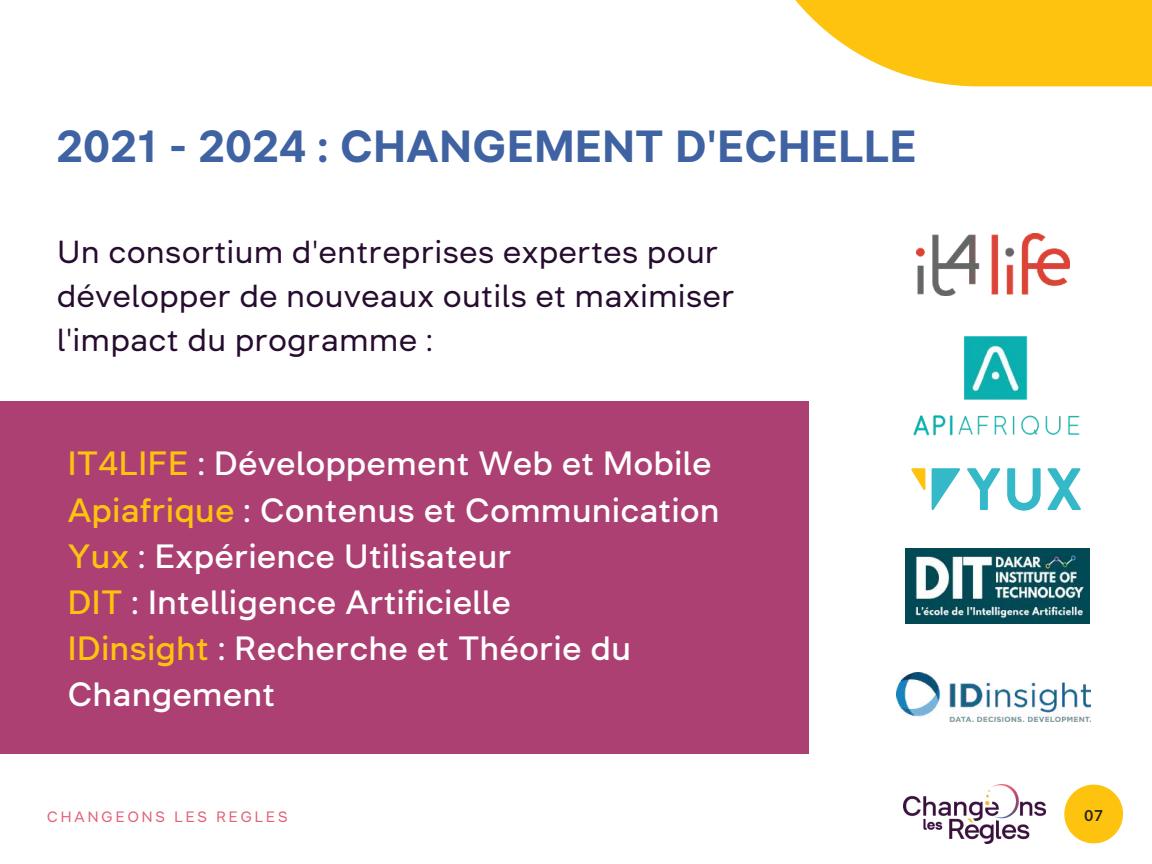
<style>
.page{position:relative;width:1152px;height:864px;background:#fff}
.page>*{position:absolute;margin:0;border:0;box-sizing:border-box;transform-origin:0 0}
.t1{font:700 45px "Inerta";color:#3f62a2}
.t2{font:500 33.6px/46.2px "Inerta";color:#fff}
.t3{font:31.95px/43.8px "Inerta";color:#260c2e}
.t4{font:700 15.15px "Lato";color:#222}
.t5{font:15px "Inerta";letter-spacing:.16em;color:#e16179}
.s1{color:#fec30f}
</style>
<div class="page">
<div style="left:0;top:402px;width:809px;height:352px;background:#ac4072"></div>
<img style="left:905px;top:549px;width:185px;height:74px">
<img style="left:897px;top:672px;width:193px;height:50px">
<img style="left:917px;top:234px;width:153px;height:62px">
<svg style="left:967px;top:468px;width:33px;height:42px"></svg>
<svg style="left:1007px;top:468px;width:34px;height:43px"></svg>
<svg style="left:1047px;top:468px;width:34px;height:42px"></svg>
<svg style="left:932px;top:468px;width:28px;height:42px"></svg>
<svg style="left:911px;top:468px;width:14px;height:22px"></svg>
<img style="left:913px;top:336px;width:167px;height:100px">
<svg style="left:1064px;top:785px;width:59px;height:58px"></svg>
<svg style="left:795px;top:0;width:357px;height:86px"></svg>
<img style="left:904px;top:785px;width:141px;height:58px">
<h1 class="t1" style="left:56px;top:124px;width:862px">2021 - 2024 : CHANGEMENT D'ECHELLE</h1>
<p class="t3" style="left:57px;top:230px;width:680px">Un consortium d'entreprises expertes pour développer de nouveaux outils et maximiser l'impact du programme :</p>
<p class="t2" style="left:67px;top:441px;width:654px"><span class="s1">IT4LIFE</span> : Développement Web et Mobile<br><span class="s1">Apiafrique</span> : Contenus et Communication<br><span class="s1">Yux</span> : Expérience Utilisateur<br><span class="s1">DIT</span> : Intelligence Artificielle<br><span class="s1">IDinsight</span> : Recherche et Théorie du<br>Changement</p>
<p class="t5" style="left:47px;top:809px;width:242px">CHANGEONS LES REGLES</p>
<p class="t4" style="left:1084px;top:806px;width:20px">07</p>
</div>
